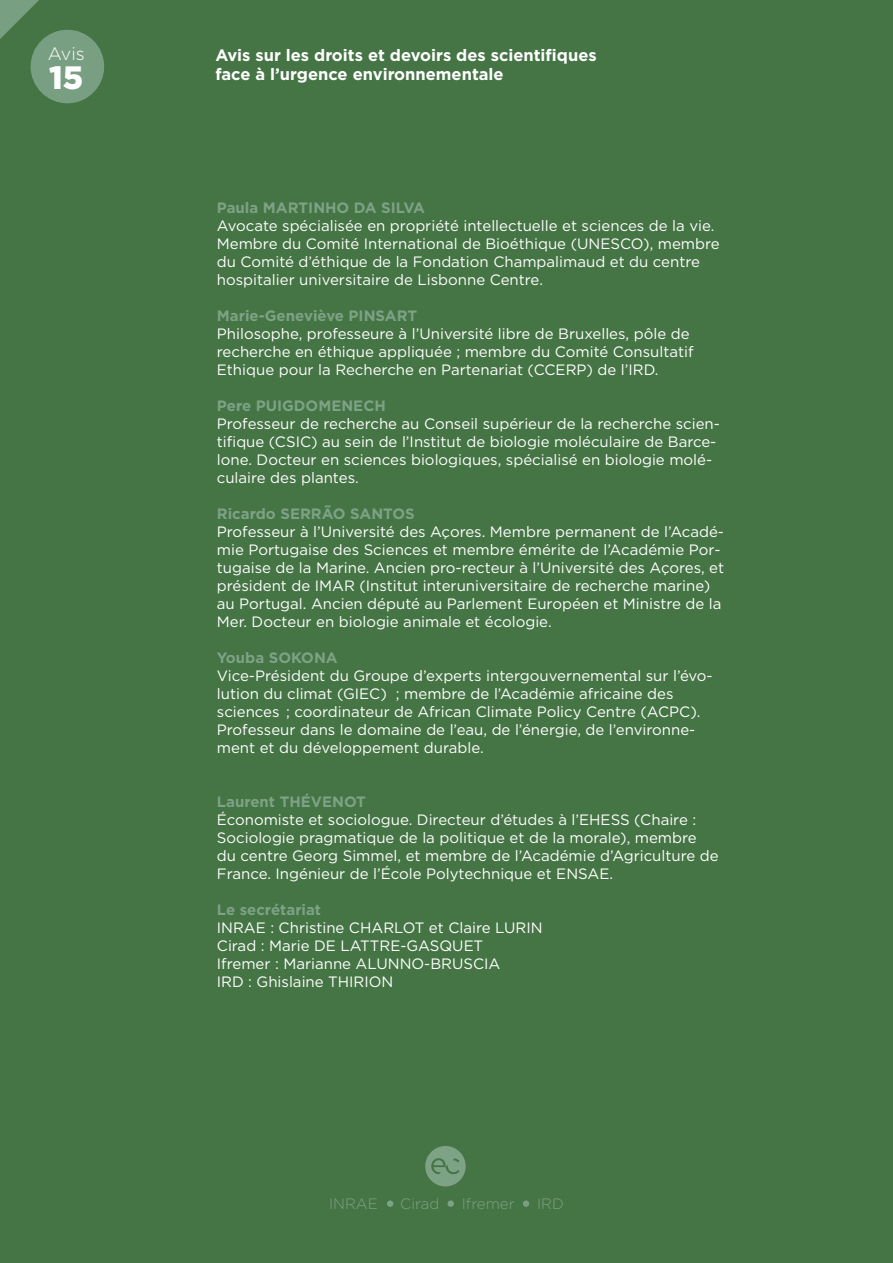
<style>
.page{position:relative;width:893px;height:1263px;background:#457445}
.page>*{position:absolute;margin:0;border:0;box-sizing:border-box;transform-origin:0 0}
.t1{font:900 32.4px "Gotham";color:#fff}
.t2{font:300 18px "Gotham";color:#fff}
.t3{font:700 16.5px/19.8px "Gotham";color:#fff}
.t4{font:15px/18px "Gotham";color:#fff}
.t5{font:700 15px "Gotham";color:#7da285}
.t6{font:300 15px "Gotham";color:#7da285}
</style>
<div class="page">
<svg style="left:0;top:0;width:39px;height:39px"></svg>
<div style="left:425px;top:1146px;width:41px;height:40px;background:#7da285;border-radius:50%"></div>
<svg style="left:431px;top:1158px;width:29px;height:16px"></svg>
<div style="left:31px;top:30px;width:73px;height:73px;background:#799f82;border-radius:50%"></div>
<div style="left:387px;top:1200px;width:6px;height:7px;background:#7da285;border-radius:50%"></div>
<div style="left:448px;top:1200px;width:6px;height:7px;background:#7da285;border-radius:50%"></div>
<div style="left:523px;top:1200px;width:6px;height:7px;background:#799f82;border-radius:50%"></div>
<p class="t2" style="left:48px;top:42px;width:39px">Avis</p>
<h1 class="t1" style="left:49px;top:55px;width:36px">15</h1>
<p class="t3" style="left:215px;top:45px;width:383px">Avis sur les droits et devoirs des scientifiques face à l’urgence environnementale</p>
<p class="t5" style="left:217px;top:198px;width:210px">Paula MARTINHO DA SILVA</p>
<p class="t4" style="left:217px;top:216px;width:504px">Avocate spécialisée en propriété intellectuelle et sciences de la vie.<br>Membre du Comité International de Bioéthique (UNESCO), membre du Comité d’éthique de la Fondation Champalimaud et du centre hospitalier universitaire de Lisbonne Centre.</p>
<p class="t5" style="left:217px;top:306px;width:202px">Marie-Geneviève PINSART</p>
<p class="t4" style="left:217px;top:324px;width:478px">Philosophe, professeure à l’Université libre de Bruxelles, pôle de recherche en éthique appliquée ; membre du Comité Consultatif<br>Ethique pour la Recherche en Partenariat (CCERP) de l’IRD.</p>
<p class="t5" style="left:217px;top:396px;width:170px">Pere PUIGDOMENECH</p>
<p class="t4" style="left:217px;top:414px;width:505px">Professeur de recherche au Conseil supérieur de la recherche scien&shy;tifique (CSIC) au sein de l’Institut de biologie moléculaire de Barce&shy;lone. Docteur en sciences biologiques, spécialisé en biologie molé&shy;culaire des plantes.</p>
<p class="t5" style="left:217px;top:504px;width:199px">Ricardo SERRÃO SANTOS</p>
<p class="t4" style="left:217px;top:522px;width:509px">Professeur à l’Université des Açores. Membre permanent de l’Acadé&shy;mie Portugaise des Sciences et membre émérite de l’Académie Por&shy;tugaise de la Marine. Ancien pro-recteur à l’Université des Açores, et président de IMAR (Institut interuniversitaire de recherche marine) au Portugal. Ancien député au Parlement Européen et Ministre de la Mer. Docteur en biologie animale et écologie.</p>
<p class="t5" style="left:217px;top:648px;width:122px">Youba SOKONA</p>
<p class="t4" style="left:217px;top:666px;width:497px">Vice-Président du Groupe d’experts intergouvernemental sur l’évo&shy;lution du climat (GIEC) ; membre de l’Académie africaine des sciences ; coordinateur de African Climate Policy Centre (ACPC).<br>Professeur dans le domaine de l’eau, de l’énergie, de l’environne&shy;ment et du développement durable.</p>
<p class="t5" style="left:217px;top:792px;width:151px">Laurent THÉVENOT</p>
<p class="t4" style="left:217px;top:810px;width:503px">Économiste et sociologue. Directeur d’études à l’EHESS (Chaire :<br>Sociologie pragmatique de la politique et de la morale), membre du centre Georg Simmel, et membre de l’Académie d’Agriculture de France. Ingénieur de l’École Polytechnique et ENSAE.</p>
<p class="t5" style="left:217px;top:900px;width:106px">Le secrétariat</p>
<p class="t4" style="left:217px;top:918px;width:327px">INRAE : Christine CHARLOT et Claire LURIN Cirad : Marie DE LATTRE-GASQUET<br>Ifremer : Marianne ALUNNO-BRUSCIA<br>IRD : Ghislaine THIRION</p>
<p class="t6" style="left:329px;top:1194px;width:50px">INRAE</p>
<p class="t6" style="left:400px;top:1194px;width:41px">Cirad</p>
<p class="t6" style="left:462px;top:1194px;width:54px">Ifremer</p>
<p class="t6" style="left:537px;top:1194px;width:28px">IRD</p>
</div>
